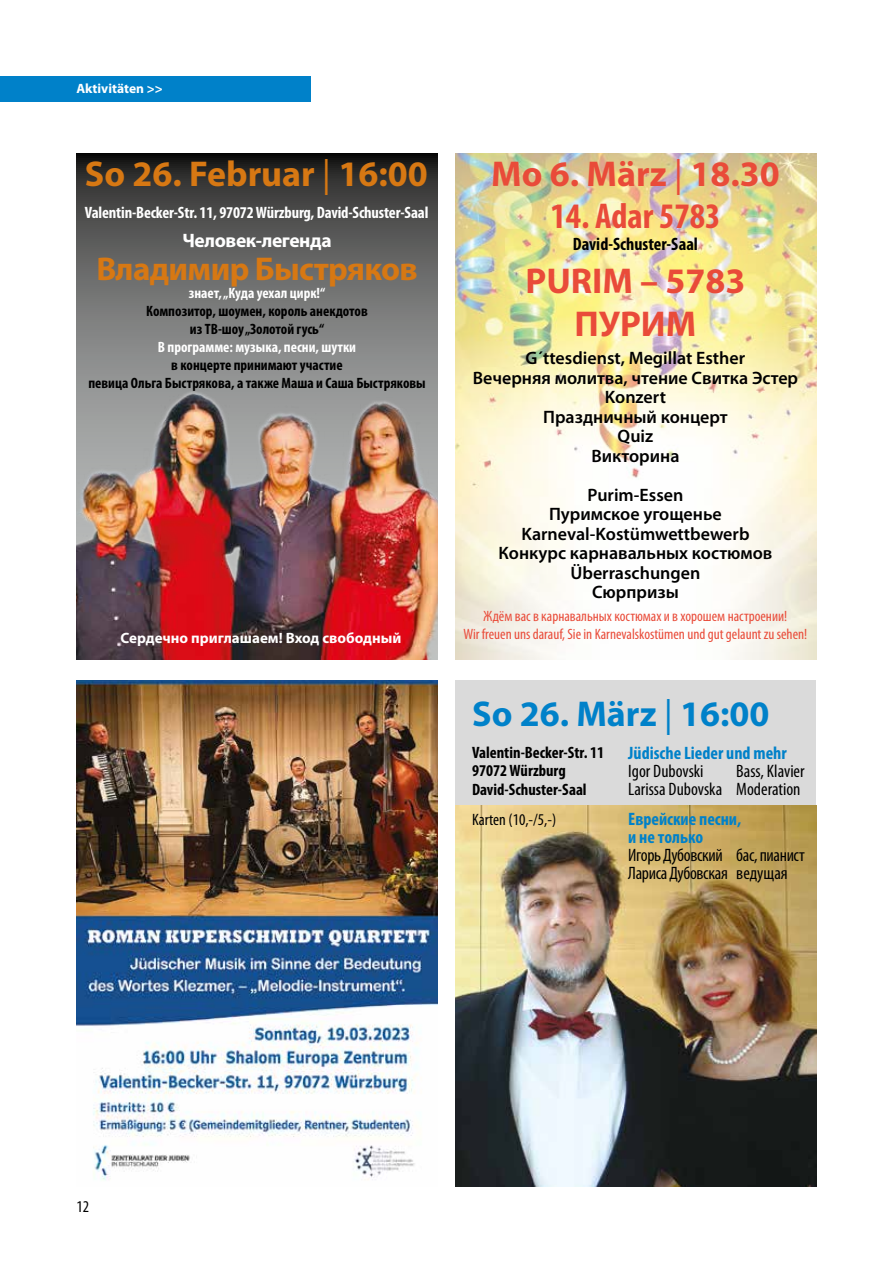
<style>
.page{position:relative;width:893px;height:1263px;background:#fff}
.page>*{position:absolute;margin:0;border:0;box-sizing:border-box;transform-origin:0 0}
.t1{font:700 36px/43.2px "Myriad Pro";color:#e94b39;text-align:center}
.t2{font:700 36px "Myriad Pro";color:#d77813}
.t3{font:700 36px "Myriad Pro";color:#0081c9}
.t4{font:700 condensed 36px "Myriad Pro";color:#e94b39}
.t5{font:700 33px "Myriad Pro";letter-spacing:-.02em;color:#d77813}
.t6{font:700 19.5px "Myriad Pro";letter-spacing:-.02em;color:#fff}
.t7{font:600 18px/19.5px "Myriad Pro";color:#000;text-align:center}
.t8{font:condensed 18px/18px "Myriad Pro";letter-spacing:-.005em;color:#000;text-align:right}
.t9{font:700 condensed 18px/18px "Myriad Pro";color:#0081c9}
.t10{font:700 condensed 18px "Myriad Pro";color:#000}
.t11{font:700 condensed 16.5px "Myriad Pro";letter-spacing:-.01em;color:#fff}
.t12{font:700 condensed 16.5px/18px "Myriad Pro";color:#000}
.t13{font:condensed 16.5px "Myriad Pro";color:#000}
.t14{font:700 condensed 15px/18px "Myriad Pro";color:#000;text-align:center}
.t15{font:condensed 15px/18px "Myriad Pro";color:#e94b39;text-align:center}
.t16{font:700 condensed 15px "Myriad Pro";color:#fff}
.t17{font:700 15px "Myriad Pro";color:#fff}
.t18{font:700 13.5px "Myriad Pro";color:#fff}
.s1{font-weight:400}
</style>
<div class="page">
<div style="left:0;top:77px;width:310px;height:25px;background:#0081c9"></div>
<div style="left:455px;top:680px;width:361px;height:506px;background:#dadada"></div>
<img style="left:455px;top:805px;width:361px;height:381px">
<img style="left:455px;top:153px;width:361px;height:506px">
<img style="left:77px;top:680px;width:360px;height:500px">
<svg style="left:77px;top:153px;width:360px;height:218px;background:#5f605f"></svg>
<img style="left:77px;top:371px;width:360px;height:288px">
<p class="t18" style="left:77px;top:80px;width:88px">Aktivitäten &gt;&gt;</p>
<p class="t18" style="left:77px;top:80px;width:111px">Gemeindeblatt &gt;&gt;</p>
<h1 class="t2" style="left:85px;top:151px;width:344px">So 26. Februar <span class="s1">|</span> 16:00</h1>
<p class="t11" style="left:85px;top:202px;width:345px">Valentin-Becker-Str. 11, 97072 Würzburg, David-Schuster-Saal</p>
<p class="t6" style="left:182px;top:228px;width:151px">Человек-легенда</p>
<h2 class="t5" style="left:96px;top:247px;width:323px">Владимир Быстряков</h2>
<p class="t16" style="left:189px;top:284px;width:138px">знает, „Куда уехал цирк!“</p>
<p class="t14" style="left:146px;top:302px;width:223px">Композитор, шоумен, король анекдотов из ТВ-шоу „Золотой гусь“</p>
<p class="t16" style="left:158px;top:338px;width:200px">В программе: музыка, песни, шутки</p>
<p class="t14" style="left:88px;top:356px;width:339px">в концерте принимают участие<br>певица Ольга Быстрякова, а также Маша и Саша Быстряковы</p>
<p class="t17" style="left:121px;top:628px;width:282px">Сердечно приглашаем! Вход свободный</p>
<h1 class="t1" style="left:491px;top:152px;width:290px">Mo 6. März <span class="s1">|</span> 18.30</h1>
<h1 class="t4" style="left:550px;top:194px;width:171px">14. Adar 5783</h1>
<p class="t10" style="left:573px;top:233px;width:127px">David-Schuster-Saal</p>
<h1 class="t1" style="left:525px;top:258px;width:221px">PURIM – 5783<br>ПУРИМ</h1>
<p class="t7" style="left:473px;top:348px;width:327px">G´ttesdienst, Megillat Esther<br>Вечерняя молитва, чтение Свитка Эстер<br>Konzert<br>Праздничный концерт<br>Quiz<br>Викторина</p>
<p class="t7" style="left:499px;top:484px;width:275px">Purim-Essen<br>Пуримское угощенье<br>Karneval-Kostümwettbewerb<br>Конкурс карнавальных костюмов<br>Überraschungen<br>Сюрпризы</p>
<p class="t15" style="left:464px;top:606px;width:345px">Ждём вас в карнавальных костюмах и в хорошем настроении!<br>Wir freuen uns darauf, Sie in Karnevalskostümen und gut gelaunt zu sehen!</p>
<h1 class="t3" style="left:472px;top:690px;width:299px">So 26. März <span class="s1">|</span> 16:00</h1>
<p class="t12" style="left:472px;top:743px;width:134px">Valentin-Becker-Str. 11<br>97072 Würzburg</p>
<p class="t12" style="left:472px;top:781px;width:116px">David-Schuster-Saal</p>
<p class="t13" style="left:472px;top:810px;width:86px">Karten (10,-/5,-)</p>
<p class="t9" style="left:628px;top:744px;width:160px">Jüdische Lieder und mehr</p>
<p class="t8" style="left:628px;top:762px;width:77px">Igor Dubovski</p>
<p class="t8" style="left:628px;top:762px;width:178px">Bass, Klavier<br>Larissa Dubovska Moderation</p>
<p class="t9" style="left:628px;top:810px;width:115px">Еврейские песни, и не только</p>
<p class="t8" style="left:628px;top:846px;width:178px;text-align:left">Игорь Дубовский бас, пианист<br>Лариса Дубовская ведущая</p>
<p class="t13" style="left:77px;top:1196px;width:14px">12</p>
</div>
